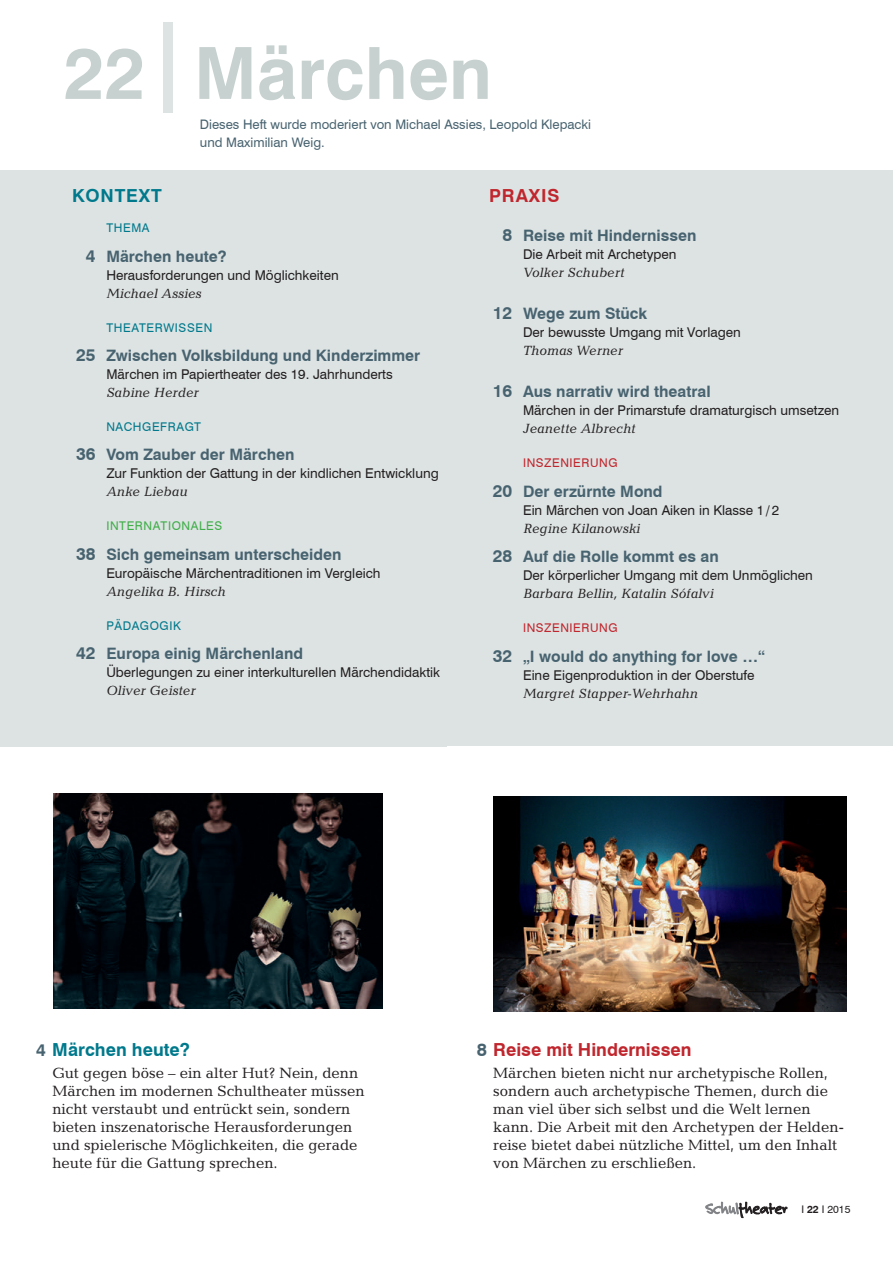
<style>
.page{position:relative;width:893px;height:1263px;background:#fff}
.page>*{position:absolute;margin:0;border:0;box-sizing:border-box;transform-origin:0 0}
.t1{font:700 72px "Swiss 721 BT";color:#c7d1d0}
.t2{font:700 18px "Swiss 721 BT";color:#c0262d}
.t3{font:700 18px "Swiss 721 BT";color:#00798c}
.t4{font:700 18px "Swiss 721 BT";letter-spacing:.05em;color:#00798c}
.t5{font:700 15.75px "Swiss 721 BT";color:#486370}
.t6{font:15px/18px "Candida Std";color:#231f20}
.t7{font:13.5px "Swiss 721 BT";color:#231f20}
.t8{font:italic 13.5px "Candida Std";color:#231f20}
.t9{font:13.2px/18px "Swiss 721 BT";color:#486370}
.t10{font:12px "Swiss 721 BT";letter-spacing:.05em;color:#00798c}
.t11{font:12px "Swiss 721 BT";letter-spacing:.05em;color:#c0262d}
.t12{font:12px "Swiss 721 BT";letter-spacing:.05em;color:#40ae49}
.t13{font:10.5px "Swiss 721 BT";color:#231f20}
.s1{font-size:90px;color:#dde3e3}
.s2{font-size:17.25px}
.s3{font-size:17.25px;color:#486370}
.s4{color:#486370}
.s5{font-weight:700}
</style>
<div class="page">
<svg style="left:705px;top:1202px;width:82px;height:16px"></svg>
<div style="left:446px;top:170px;width:447px;height:576px;background:#dde3e3"></div>
<div style="left:0;top:170px;width:446px;height:576px;background:#dde3e3"></div>
<img style="left:493px;top:797px;width:353px;height:215px">
<img style="left:53px;top:793px;width:330px;height:216px">
<h1 class="t1" style="left:64px;top:30px;width:430px">22<span class="s1">|</span>Märchen</h1>
<p class="t9" style="left:200px;top:115px;width:393px">Dieses Heft wurde moderiert von Michael Assies, Leopold Klepacki und Maximilian Weig.</p>
<p class="t4" style="left:72px;top:185px;width:91px">KONTEXT</p>
<p class="t10" style="left:106px;top:221px;width:45px">THEMA</p>
<p class="t5" style="left:86px;top:247px;width:142px"><span class="s2">4</span> Mär chen heute?</p>
<p class="t7" style="left:106px;top:267px;width:234px">Herausforderungen und Möglichkeiten</p>
<p class="t8" style="left:106px;top:286px;width:97px">Michael Assies</p>
<p class="t10" style="left:106px;top:320px;width:108px">THEATERWISSEN</p>
<p class="t5" style="left:76px;top:346px;width:346px"><span class="s2">25</span> Zwis chen Volksbildung und Kinderzimmer</p>
<p class="t7" style="left:106px;top:366px;width:288px">Märchen im Papiertheater des 19. Jahrhunderts</p>
<p class="t8" style="left:106px;top:385px;width:94px">Sabine Herder</p>
<p class="t10" style="left:106px;top:419px;width:96px">NACHGEFRAGT</p>
<p class="t5" style="left:76px;top:445px;width:220px"><span class="s2">36</span> Vom Zauber der Märchen</p>
<p class="t7" style="left:106px;top:465px;width:334px">Zur Funktion der Gattung in der kindlichen Entwicklung</p>
<p class="t8" style="left:106px;top:484px;width:83px">Anke Liebau</p>
<p class="t12" style="left:106px;top:519px;width:117px">INTERNATIONALES</p>
<p class="t5" style="left:76px;top:545px;width:267px"><span class="s2">38</span> Sich gemeinsam unterscheiden</p>
<p class="t7" style="left:106px;top:565px;width:276px">Europäische Märchentraditionen im Vergleich</p>
<p class="t8" style="left:106px;top:583px;width:121px">Angelika B. Hirsch</p>
<p class="t10" style="left:106px;top:618px;width:76px">PÄDAGOGIK</p>
<p class="t5" style="left:76px;top:644px;width:228px"><span class="s2">42</span> Europa einig Märchenland</p>
<p class="t7" style="left:106px;top:664px;width:335px">Überlegungen zu einer interkulturellen Märchendidaktik</p>
<p class="t8" style="left:106px;top:683px;width:91px">Oliver Geister</p>
<p class="t2" style="left:489px;top:185px;width:72px">PRAXIS</p>
<p class="t5" style="left:503px;top:226px;width:195px"><span class="s2">8</span> Reise mit Hindernissen</p>
<p class="t7" style="left:523px;top:246px;width:155px">Die Arbeit mit Archetypen</p>
<p class="t8" style="left:523px;top:265px;width:103px">Volker Schubert</p>
<p class="t5" style="left:493px;top:304px;width:156px"><span class="s2">12</span> Wege zum Stück</p>
<p class="t7" style="left:523px;top:324px;width:219px">Der bewusste Umgang mit Vorlagen</p>
<p class="t8" style="left:523px;top:343px;width:102px">Thomas Werner</p>
<p class="t5" style="left:493px;top:382px;width:219px"><span class="s2">16</span> Aus narrativ wird theatral</p>
<p class="t7" style="left:523px;top:402px;width:318px">Märchen in der Primarstufe dramaturgisch umsetzen</p>
<p class="t8" style="left:523px;top:421px;width:114px">Jeanette Albrecht</p>
<p class="t11" style="left:523px;top:456px;width:96px">INSZENIERUNG</p>
<p class="t5" style="left:493px;top:482px;width:171px"><span class="s2">20</span> Der erzürnte Mond</p>
<p class="t7" style="left:523px;top:502px;width:258px">Ein Märchen von Joan Aiken in Klasse 1 / 2</p>
<p class="t8" style="left:523px;top:520px;width:119px">Regine Kilanowski</p>
<p class="t5" style="left:493px;top:547px;width:228px"><span class="s2">28</span> Auf die Rolle kommt es an</p>
<p class="t7" style="left:523px;top:567px;width:291px">Der körperlicher Umgang mit dem Unmöglichen</p>
<p class="t8" style="left:523px;top:586px;width:192px">Barbara Bellin, Katalin Sófalvi</p>
<p class="t11" style="left:523px;top:620px;width:96px">INSZENIERUNG</p>
<p class="t5" style="left:493px;top:646px;width:274px"><span class="s2">32</span> „ I would do anything for love …“</p>
<p class="t7" style="left:523px;top:666px;width:233px">Eine Eigenproduktion in der Oberstufe</p>
<p class="t8" style="left:523px;top:685px;width:177px">Margret Stapper-Wehrhahn</p>
<p class="t3" style="left:36px;top:1039px;width:155px"><span class="s3">4</span> Märchen heute?</p>
<p class="t6" style="left:52px;top:1064px;width:314px">Gut gegen böse – ein alter Hut? Nein, denn Märchen im modernen Schultheater müssen nicht verstaubt und entrückt sein, sondern bieten inszenatorische Herausforderungen und spielerische Möglichkeiten, die gerade heute für die Gattung sprechen.</p>
<p class="t2" style="left:477px;top:1039px;width:216px"><span class="s4">8</span> Reise mit Hindernissen</p>
<p class="t6" style="left:493px;top:1064px;width:353px">Märchen bieten nicht nur archetypische Rollen, sondern auch archetypische Themen, durch die man viel über sich selbst und die Welt lernen kann. Die Arbeit mit den Archetypen der Helden&shy;reise bietet dabei nützliche Mittel, um den Inhalt von Märchen zu erschließen.</p>
<p class="t13" style="left:801px;top:1203px;width:50px">I <span class="s5">22</span> I 2015</p>
</div>
